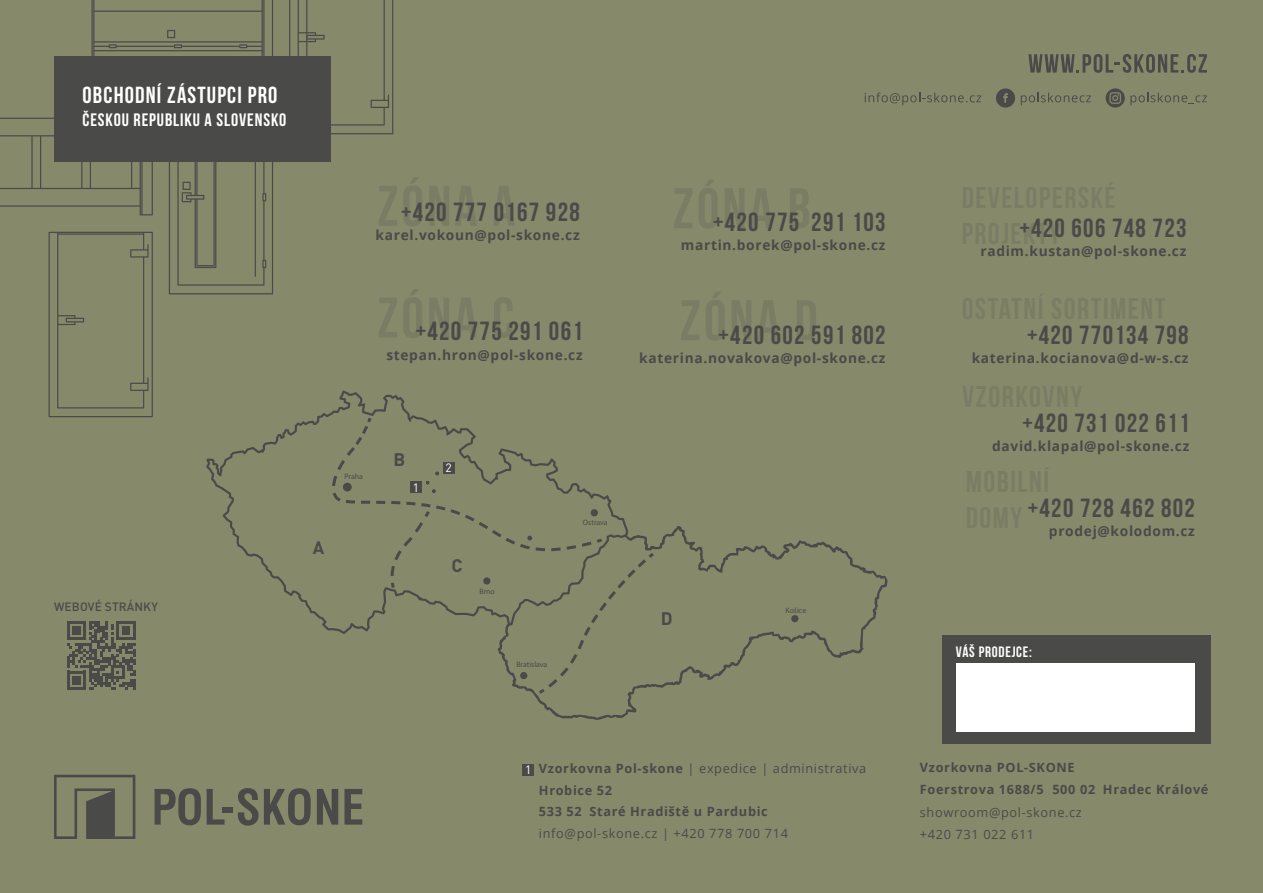
<style>
.page{position:relative;width:1263px;height:893px;background:#868a6b}
.page>*{position:absolute;margin:0;border:0;box-sizing:border-box;transform-origin:0 0}
.t1{font:700 57.3px "Bebas Neue";letter-spacing:.05em;color:#4a4a49}
.t2{font:700 26.25px "Bebas Neue";letter-spacing:.05em;color:#4a4a49}
.t3{font:700 23.25px "Bebas Neue";letter-spacing:.05em;color:#fff}
.t4{font:700 18px "Bebas Neue";letter-spacing:.05em;color:#fff}
.t5{font:700 18px "DIN Pro";color:#4a4a49}
.t6{font:700 15px "Bebas Neue";letter-spacing:.05em;color:#fff}
.t7{font:700 13.8px "Open Sans";letter-spacing:.05em;color:#4a4a49}
.t8{font:700 12.75px/21.5px "Open Sans";letter-spacing:.05em;color:#4a4a49}
.t9{font:12.75px/22.4px "Open Sans";letter-spacing:.05em;color:#4a4a49}
.t10{font:500 12px "DIN Pro";letter-spacing:.01em;color:#4a4a49}
.t11{font:12px "DIN Pro";color:#fff}
.t12{font:7.8px "Myriad Pro";color:#4a4a49}
.s1{font-weight:400}
</style>
<div class="page">
<svg style="left:54px;top:775px;width:81px;height:64px"></svg>
<svg style="left:317px;top:789px;width:21px;height:36px"></svg>
<svg style="left:344px;top:789px;width:18px;height:36px"></svg>
<svg style="left:237px;top:788px;width:74px;height:38px"></svg>
<svg style="left:207px;top:789px;width:18px;height:36px"></svg>
<svg style="left:155px;top:788px;width:46px;height:37px"></svg>
<div style="left:222px;top:807px;width:11px;height:6px;background:#4a4a49"></div>
<svg style="left:0;top:117px;width:153px;height:98px"></svg>
<svg style="left:289px;top:0;width:104px;height:134px"></svg>
<svg style="left:49px;top:232px;width:104px;height:185px"></svg>
<svg style="left:169px;top:161px;width:104px;height:133px"></svg>
<hr style="left:255px;top:119px;width:1px;height:158px;background:#4a4a49">
<svg style="left:92px;top:0;width:181px;height:56px"></svg>
<svg style="left:1028px;top:54px;width:179px;height:19px"></svg>
<svg style="left:865px;top:93px;width:116px;height:12px"></svg>
<svg style="left:996px;top:88px;width:19px;height:20px"></svg>
<svg style="left:1021px;top:93px;width:70px;height:12px"></svg>
<svg style="left:1106px;top:88px;width:101px;height:20px"></svg>
<div style="left:54px;top:56px;width:276px;height:105px;background:#4a4a49"></div>
<div style="left:942px;top:635px;width:269px;height:109px;background:#4a4a49"></div>
<div style="left:956px;top:664px;width:238px;height:68px;background:#fff"></div>
<svg style="left:67px;top:621px;width:69px;height:69px"></svg>
<svg style="left:206px;top:390px;width:681px;height:330px"></svg>
<div style="left:791px;top:615px;width:7px;height:7px;background:#4a4a49;border-radius:50%"></div>
<svg style="left:330px;top:415px;width:327px;height:280px"></svg>
<div style="left:522px;top:764px;width:12px;height:11px;background:#4a4a49"></div>
<div style="left:410px;top:481px;width:12px;height:12px;background:#4a4a49"></div>
<div style="left:443px;top:462px;width:11px;height:11px;background:#4a4a49"></div>
<h3 class="t3" style="left:83px;top:83px;width:196px">OBCHODNÍ ZÁSTUPCI PRO</h3>
<h3 class="t4" style="left:83px;top:110px;width:205px">ČESKOU REPUBLIKU A SLOVENSKO</h3>
<h1 class="t1" style="left:377px;top:175px;width:140px">ZÓNA A</h1>
<h2 class="t2" style="left:401px;top:197px;width:180px">+420 777 0167 928</h2>
<p class="t7" style="left:376px;top:225px;width:206px">karel.vokoun@pol-skone.cz</p>
<h1 class="t1" style="left:377px;top:286px;width:138px">ZÓNA C</h1>
<h2 class="t2" style="left:416px;top:317px;width:169px">+420 775 291 061</h2>
<p class="t7" style="left:386px;top:345px;width:198px">stepan.hron@pol-skone.cz</p>
<h1 class="t1" style="left:673px;top:177px;width:140px">ZÓNA B</h1>
<h2 class="t2" style="left:713px;top:208px;width:174px">+420 775 291 103</h2>
<p class="t7" style="left:681px;top:236px;width:206px">martin.borek@pol-skone.cz</p>
<h1 class="t1" style="left:680px;top:289px;width:140px">ZÓNA D</h1>
<h2 class="t2" style="left:718px;top:320px;width:169px">+420 602 591 802</h2>
<p class="t7" style="left:639px;top:348px;width:248px">katerina.novakova@pol-skone.cz</p>
<p class="t10" style="left:54px;top:599px;width:105px">WEBOVÉ STRÁNKY</p>
<p class="t12" style="left:345px;top:471px;width:20px">Praha</p>
<h3 class="t5" style="left:313px;top:535px;width:13px">A</h3>
<h3 class="t5" style="left:393px;top:447px;width:13px">B</h3>
<p class="t11" style="left:413px;top:479px;width:8px">1</p>
<p class="t11" style="left:445px;top:460px;width:8px">2</p>
<h3 class="t5" style="left:451px;top:553px;width:13px">C</h3>
<p class="t12" style="left:479px;top:586px;width:17px">Brno</p>
<p class="t12" style="left:516px;top:660px;width:33px">Bratislava</p>
<p class="t12" style="left:583px;top:517px;width:26px">Ostrava</p>
<h3 class="t5" style="left:661px;top:606px;width:13px">D</h3>
<p class="t12" style="left:785px;top:605px;width:22px">Košice</p>
<h2 class="t2" style="left:1019px;top:213px;width:169px">+420 606 748 723</h2>
<p class="t7" style="left:980px;top:241px;width:207px">radim.kustan@pol-skone.cz</p>
<h2 class="t2" style="left:1027px;top:320px;width:163px">+420 770134 798</h2>
<p class="t7" style="left:972px;top:348px;width:218px">katerina.kocianova@d-w-s.cz</p>
<h2 class="t2" style="left:1022px;top:408px;width:169px">+420 731 022 611</h2>
<p class="t7" style="left:992px;top:436px;width:199px">david.klapal@pol-skone.cz</p>
<h2 class="t2" style="left:1028px;top:493px;width:169px">+420 728 462 802</h2>
<p class="t7" style="left:1049px;top:521px;width:147px">prodej@kolodom.cz</p>
<p class="t6" style="left:956px;top:644px;width:77px">VÁŠ PRODEJCE:</p>
<p class="t11" style="left:525px;top:762px;width:8px">1</p>
<p class="t8" style="left:539px;top:758px;width:329px">Vzorkovna Pol-skone <span class="s1">| expedice | administrativa<br></span>Hrobice 52<br>533 52 Staré Hradiště u Pardubic</p>
<p class="t9" style="left:539px;top:821px;width:250px">info@pol-skone.cz | +420 778 700 714</p>
<p class="t8" style="left:920px;top:756px;width:290px;line-height:22.4px">Vzorkovna POL-SKONE<br>Foerstrova 1688/5 500 02 Hradec Králové</p>
<p class="t9" style="left:920px;top:800px;width:163px">showroom@pol-skone.cz +420 731 022 611</p>
</div>
